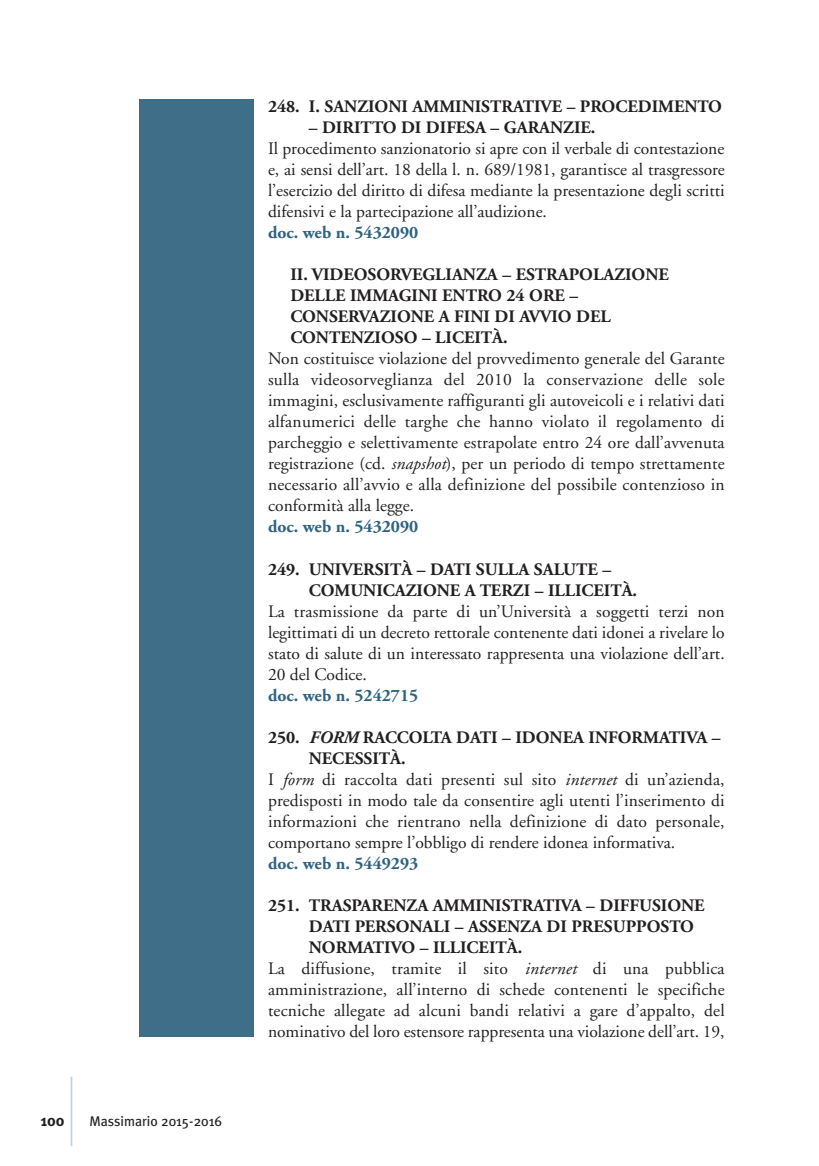
<style>
.page{position:relative;width:819px;height:1166px;background:#fff}
.page>*{position:absolute;margin:0;border:0;box-sizing:border-box;transform-origin:0 0}
.t1{font:17.5px/21px "Adobe Garamond";letter-spacing:.005em;color:#231f20;text-align:justify}
.t2{font:700 17.5px/21px "Adobe Garamond";color:#231f20}
.t3{font:700 17.5px "Adobe Garamond";color:#2d637f}
.t4{font:700 15.75px "Meta Plus";color:#231f20}
.t5{font:14px "Meta Plus";color:#231f20}
.s1{font-style:italic}
</style>
<div class="page">
<div style="left:139px;top:99px;width:114px;height:938px;background:#3f6e89"></div>
<hr style="left:71px;top:1076px;width:1px;height:70px;background:#c7d1db">
<p class="t4" style="left:41px;top:1112px;width:25px">100</p>
<p class="t5" style="left:89px;top:1114px;width:134px">Massimario 2015-2016</p>
<p class="t2" style="left:268px;top:97px;width:455px">248. I. SANZIONI AMMINISTRATIVE – PROCEDIMENTO</p>
<p class="t2" style="left:309px;top:118px;width:288px">– DIRITTO DI DIFESA – GARANZIE.</p>
<p class="t1" style="left:268px;top:139px;width:458px">Il procedimento sanzionatorio si apre con il verbale di contestazione e, ai sensi dell’art. 18 della l. n. 689/1981, garantisce al trasgressore l’esercizio del diritto di difesa mediante la presentazione degli scritti difensivi e la partecipazione all’audizione.</p>
<p class="t3" style="left:268px;top:225px;width:152px">doc. web n. 5432090</p>
<p class="t2" style="left:290px;top:266px;width:380px">II. VIDEOSORVEGLIANZA – ESTRAPOLAZIONE<br>DELLE IMMAGINI ENTRO 24 ORE –<br>CONSERVAZIONE A FINI DI AVVIO DEL<br>CONTENZIOSO – LICEITÀ.</p>
<p class="t1" style="left:268px;top:350px;width:458px">Non costituisce violazione del provvedimento generale del Garante sulla videosorveglianza del 2010 la conservazione delle sole immagini, esclusivamente raffiguranti gli autoveicoli e i relativi dati alfanumerici delle targhe che hanno violato il regolamento di parcheggio e selettivamente estrapolate entro 24 ore dall’avvenuta registrazione (cd. <span class="s1">snapshot</span>), per un periodo di tempo strettamente necessario all’avvio e alla definizione del possibile contenzioso in conformità alla legge.</p>
<p class="t3" style="left:268px;top:520px;width:152px">doc. web n. 5432090</p>
<p class="t2" style="left:309px;top:560px;width:330px;text-indent:-41px">249. UNIVERSITÀ – DATI SULLA SALUTE –<br>COMUNICAZIONE A TERZI – ILLICEITÀ.</p>
<p class="t1" style="left:268px;top:602px;width:458px">La trasmissione da parte di un’Università a soggetti terzi non legittimati di un decreto rettorale contenente dati idonei a rivelare lo stato di salute di un interessato rappresenta una violazione dell’art.<br>20 del Codice.</p>
<p class="t3" style="left:268px;top:688px;width:152px">doc. web n. 5242715</p>
<p class="t2" style="left:268px;top:728px;width:454px">250. <span class="s1">FORM</span> RACCOLTA DATI – IDONEA INFORMATIVA –</p>
<p class="t2" style="left:309px;top:749px;width:98px">NECESSITÀ.</p>
<p class="t1" style="left:268px;top:770px;width:458px">I <span class="s1">form</span> di raccolta dati presenti sul sito <span class="s1">internet</span> di un’azienda,</p>
<p class="t1" style="left:268px;top:791px;width:458px">predisposti in modo tale da consentire agli utenti l’inserimento di</p>
<p class="t1" style="left:268px;top:812px;width:458px">informazioni che rientrano nella definizione di dato personale,</p>
<p class="t1" style="left:268px;top:833px;width:409px">comportano sempre l’obbligo di rendere idonea informativa.</p>
<p class="t3" style="left:268px;top:856px;width:152px">doc. web n. 5449293</p>
<p class="t2" style="left:268px;top:896px;width:438px">251. TRASPARENZA AMMINISTRATIVA – DIFFUSIONE</p>
<p class="t2" style="left:309px;top:917px;width:386px">DATI PERSONALI – ASSENZA DI PRESUPPOSTO</p>
<p class="t2" style="left:309px;top:938px;width:215px">NORMATIVO – ILLICEITÀ.</p>
<p class="t1" style="left:268px;top:959px;width:458px">La diffusione, tramite il sito <span class="s1">internet</span> di una pubblica</p>
<p class="t1" style="left:268px;top:980px;width:458px">amministrazione, all’interno di schede contenenti le specifiche</p>
<p class="t1" style="left:268px;top:1002px;width:458px">tecniche allegate ad alcuni bandi relativi a gare d’appalto, del</p>
<p class="t1" style="left:268px;top:1023px;width:458px">nominativo del loro estensore rappresenta una violazione dell’art. 19,</p>
</div>
